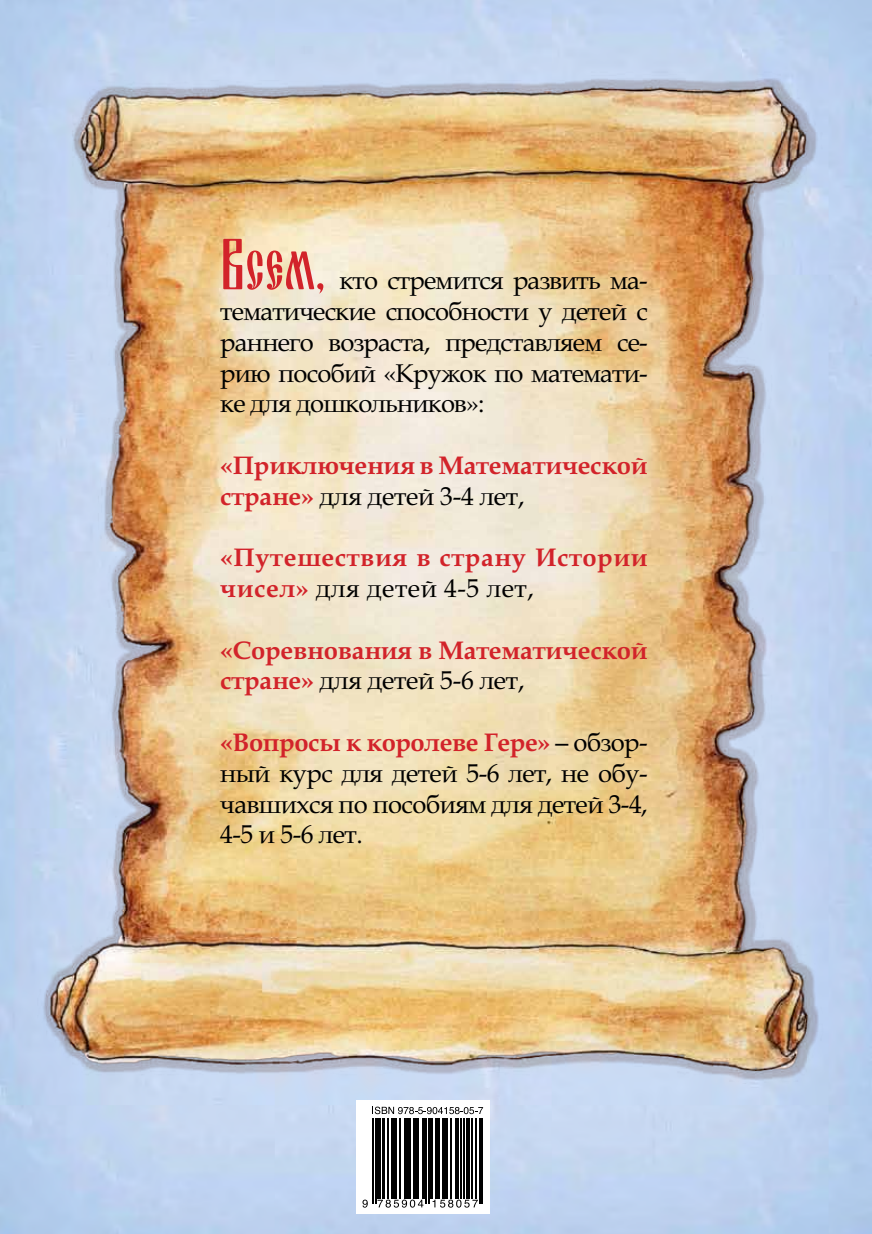
<style>
.page{position:relative;width:872px;height:1234px;background:#fff}
.page>*{position:absolute;margin:0;border:0;box-sizing:border-box;transform-origin:0 0}
.t1{font:75px "Blagovest One";color:#d2232a}
.t2{font:25.65px/30.8px "Book Antiqua Cyr";letter-spacing:-.03em;color:#000;text-align:justify}
.t3{font:700 25.65px/30.8px "Book Antiqua Cyr";letter-spacing:-.01em;color:#d2232a}
.t4{font:700 25.65px/30.8px "Book Antiqua Cyr";letter-spacing:.02em;color:#d2232a}
.s1{font-weight:400;color:#000}
.s2{font-weight:700;color:#d2232a}
</style>
<div class="page">
<img style="left:22px;top:13px;width:837px;height:1160px">
<svg style="left:356px;top:1099px;width:134px;height:109px"></svg>
<svg style="left:362px;top:1199px;width:6px;height:8px"></svg>
<hr style="left:373px;top:1117px;width:1px;height:86px;background:#000">
<hr style="left:375px;top:1117px;width:1px;height:86px;background:#000">
<hr style="left:377px;top:1117px;width:4px;height:80px;background:#000">
<hr style="left:382px;top:1117px;width:2px;height:80px;background:#000">
<hr style="left:388px;top:1117px;width:1px;height:80px;background:#000">
<hr style="left:391px;top:1117px;width:1px;height:80px;background:#000">
<hr style="left:393px;top:1117px;width:4px;height:80px;background:#000">
<hr style="left:399px;top:1117px;width:1px;height:80px;background:#000">
<hr style="left:404px;top:1117px;width:1px;height:80px;background:#000">
<hr style="left:406px;top:1117px;width:2px;height:80px;background:#000">
<hr style="left:410px;top:1117px;width:1px;height:80px;background:#000">
<hr style="left:413px;top:1117px;width:3px;height:80px;background:#000">
<svg style="left:377px;top:1199px;width:46px;height:8px"></svg>
<hr style="left:418px;top:1117px;width:1px;height:80px;background:#000">
<hr style="left:422px;top:1117px;width:3px;height:80px;background:#000">
<hr style="left:426px;top:1117px;width:1px;height:86px;background:#000">
<hr style="left:428px;top:1117px;width:1px;height:86px;background:#000">
<hr style="left:430px;top:1117px;width:3px;height:80px;background:#000">
<hr style="left:435px;top:1117px;width:2px;height:80px;background:#000">
<hr style="left:438px;top:1117px;width:2px;height:80px;background:#000">
<hr style="left:442px;top:1117px;width:3px;height:80px;background:#000">
<hr style="left:447px;top:1117px;width:1px;height:80px;background:#000">
<hr style="left:450px;top:1117px;width:1px;height:80px;background:#000">
<hr style="left:455px;top:1117px;width:3px;height:80px;background:#000">
<hr style="left:460px;top:1117px;width:2px;height:80px;background:#000">
<hr style="left:463px;top:1117px;width:1px;height:80px;background:#000">
<hr style="left:466px;top:1117px;width:4px;height:80px;background:#000">
<svg style="left:432px;top:1199px;width:46px;height:8px"></svg>
<hr style="left:471px;top:1117px;width:1px;height:80px;background:#000">
<hr style="left:476px;top:1117px;width:1px;height:80px;background:#000">
<hr style="left:479px;top:1117px;width:1px;height:86px;background:#000">
<hr style="left:481px;top:1117px;width:1px;height:86px;background:#000">
<svg style="left:372px;top:1106px;width:111px;height:7px"></svg>
<h1 class="t1" style="left:220px;top:225px;width:106px">Всем,</h1>
<p class="t2" style="left:220px;top:266px;width:429px;text-indent:119px">кто стремится развить ма&shy;тематические способности у детей с раннего возраста, представляем се&shy;рию пособий «Кружок по математи&shy;ке для дошкольников»:</p>
<p class="t3" style="left:220px;top:450px;width:429px">«Приключения в Математической стране» <span class="s1">для детей 3-4 лет,</span></p>
<p class="t4" style="left:220px;top:542px;width:429px">«Путешествия в страну Истории чисел» <span class="s1">для детей 4-5 лет,</span></p>
<p class="t3" style="left:220px;top:634px;width:429px">«Соревнования в Математической стране» <span class="s1">для детей 5-6 лет,</span></p>
<p class="t2" style="left:220px;top:727px;width:429px"><span class="s2">«Вопросы к королеве Гере»</span> – обзор&shy;ный курс для детей 5-6 лет, не обу&shy;чавшихся по пособиям для детей 3-4, 4-5 и 5-6 лет.</p>
</div>
